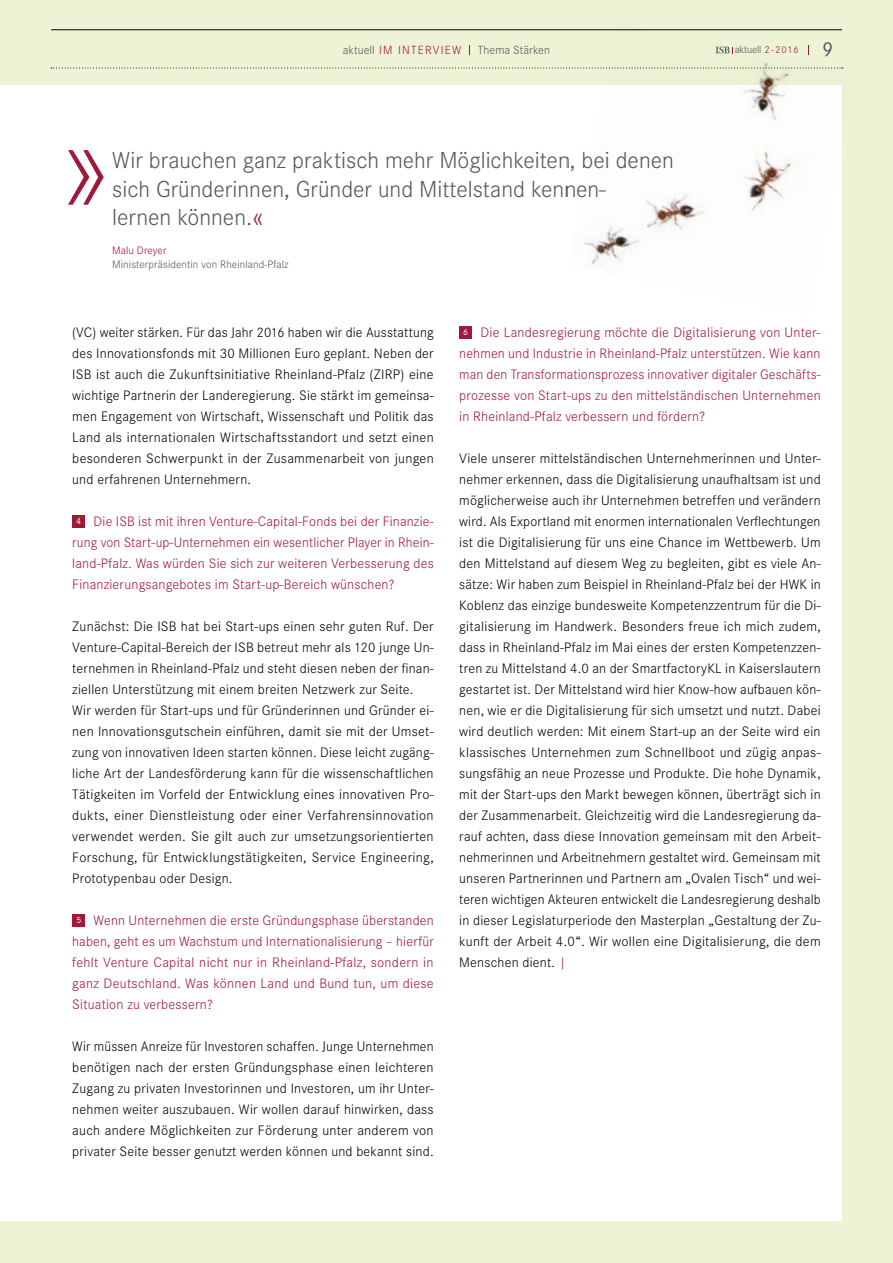
<style>
.page{position:relative;width:893px;height:1263px;background:#eff3d6}
.page>*{position:absolute;margin:0;border:0;box-sizing:border-box;transform-origin:0 0}
.t1{font:300 24px/28.5px "Corporate S";color:#575756}
.t2{font:300 14.25px/21px "Corporate S";letter-spacing:.015em;color:#000;text-align:justify}
.t3{font:300 14.25px/21px "Corporate S";letter-spacing:.015em;color:#a0183a;text-align:justify}
.t4{font:300 12.3px "Corporate S";letter-spacing:.1em;color:#a0183a}
.t5{font:300 12.3px "Corporate S";color:#575756}
.t6{font:300 11.25px "Corporate S";letter-spacing:.005em;color:#575756}
.t7{font:300 11.25px "Corporate S";color:#a0183a}
.t8{font:300 10.95px "Corporate S";color:#575756}
.t9{font:9.3px "Corporate S";color:#fff}
.s1{color:#575756}
.s2{font-size:10.5px;color:#a0183a}
.s3{font-weight:400;font-size:21px}
.s4{color:#a0183a}
</style>
<div class="page">
<div style="left:0;top:85px;width:842px;height:1135px;background:#fff"></div>
<hr style="left:51px;top:29px;width:791px;height:1px;background:#000">
<svg style="left:51px;top:68px;width:516px;height:1px"></svg>
<div style="left:459px;top:326px;width:13px;height:13px;background:#a0183a"></div>
<div style="left:72px;top:515px;width:13px;height:13px;background:#a0183a"></div>
<div style="left:72px;top:914px;width:13px;height:13px;background:#a0183a"></div>
<svg style="left:68px;top:150px;width:36px;height:55px"></svg>
<img style="left:568px;top:29px;width:276px;height:238px">
<p class="t4" style="left:343px;top:43px;width:116px"><span class="s1">aktuell</span> im interview</p>
<p class="t5" style="left:478px;top:43px;width:74px">Thema Stärken</p>
<p class="t8" style="left:735px;top:43px;width:100px">aktuell <span class="s2">2-2016</span> <span class="s3">9</span></p>
<h1 class="t1" style="left:112px;top:146px;width:563px">Wir brauchen ganz praktisch mehr Möglichkeiten, bei denen sich Gründerinnen, Gründer und Mittelstand kennen-<br>lernen können.<span class="s4">«</span></h1>
<p class="t7" style="left:112px;top:244px;width:56px">Malu Dreyer</p>
<p class="t6" style="left:112px;top:258px;width:178px">Ministerpräsidentin von Rheinland-Pfalz</p>
<p class="t2" style="left:72px;top:322px;width:363px">(VC) weiter stärken. Für das Jahr 2016 haben wir die Ausstattung</p>
<p class="t9" style="left:463px;top:327px;width:6px">6</p>
<p class="t2" style="left:72px;top:343px;width:363px">des I nnovationsfonds mit 30 Millionen Euro geplant. Neben der I SB ist auch die Zukunftsinitiative Rheinland-Pfalz (ZIRP) eine wichtige Partnerin der Landeregierung. Sie stärkt im gemeinsa&shy;men Engagement von Wirtschaft, Wissenschaft und Politik das Land als internationalen Wirtschaftsstandort und setzt einen besonderen Schwerpunkt in der Zusammenarbeit von jungen und erfahrenen Unternehmern.</p>
<p class="t3" style="left:72px;top:511px;width:363px">Die I SB ist mit ihren Venture-Capital-Fonds bei der Finanzie&shy;rung von Start-up-Unternehmen ein wesentlicher Player in Rhein&shy;land-Pfalz. Was würden Sie sich zur weiteren Verbesserung des Finanzierungsangebotes im Start-up-Bereich wünschen?</p>
<p class="t2" style="left:72px;top:616px;width:363px;text-align:left">Zunächst: Die I SB hat bei Start-ups einen sehr guten Ruf. Der Venture-Capital-Bereich der I SB betreut mehr als 120 junge Un&shy;ternehmen in Rheinland-Pfalz und steht diesen neben der finan&shy;ziellen Unterstützung mit einem breiten Netzwerk zur Seite.<br>Wir werden für Start-ups und für Gründerinnen und Gründer ei&shy;nen I nnovationsgutschein einführen, damit sie mit der Umset&shy;zung von innovativen Ideen starten können. Diese leicht zugäng&shy;liche Art der Landesförderung kann für die wissenschaftlichen Tätigkeiten im Vorfeld der Entwicklung eines innovativen Pro&shy;dukts, einer Dienstleistung oder einer Verfahrensinnovation verwendet werden. Sie gilt auch zur umsetzungsorientierten Forschung, für Entwicklungstätigkeiten, Service Engineering, Prototypenbau oder Design.</p>
<p class="t3" style="left:72px;top:910px;width:363px;text-indent:21px">Wenn Unternehmen die erste Gründungsphase überstanden haben, geht es um Wachstum und I nternationalisierung – hierfür fehlt Venture Capital nicht nur in Rheinland-Pfalz, sondern in ganz Deutschland. Was können Land und Bund tun, um diese Situation zu verbessern?</p>
<p class="t2" style="left:72px;top:1036px;width:363px">Wir müssen Anreize für I nvestoren schaffen. Junge Unternehmen benötigen nach der ersten Gründungsphase einen leichteren Zugang zu privaten I nvestorinnen und I nvestoren, um ihr Unter&shy;nehmen weiter auszubauen. Wir wollen darauf hinwirken, dass auch andere Möglichkeiten zur Förderung unter anderem von privater Seite besser genutzt werden können und bekannt sind.</p>
<p class="t3" style="left:459px;top:322px;width:363px">Die Landesregierung möchte die Digitalisierung von Unter&shy;nehmen und I ndustrie in Rheinland-Pfalz unterstützen. Wie kann man den Transformationsprozess innovativer digitaler Geschäfts&shy;prozesse von Start-ups zu den mittelständischen Unternehmen in Rheinland-Pfalz verbessern und fördern?</p>
<p class="t2" style="left:459px;top:448px;width:363px">Viele unserer mittelständischen Unternehmerinnen und Unter&shy;nehmer erkennen, dass die Digitalisierung unaufhaltsam ist und möglicherweise auch ihr Unternehmen betreffen und verändern wird. Als Exportland mit enormen internationalen Verflechtungen ist die Digitalisierung für uns eine Chance im Wettbewerb. Um den Mittelstand auf diesem Weg zu begleiten, gibt es viele An&shy;sätze: Wir haben zum Beispiel in Rheinland-Pfalz bei der HWK in Koblenz das einzige bundesweite Kompetenzzentrum für die Di&shy;gitalisierung im Handwerk. Besonders freue ich mich zudem, dass in Rheinland-Pfalz im Mai eines der ersten Kompetenzzen&shy;tren zu Mittelstand 4.0 an der SmartfactoryKL in Kaiserslautern gestartet ist. Der Mittelstand wird hier Know-how aufbauen kön&shy;nen, wie er die Digitalisierung für sich umsetzt und nutzt. Dabei wird deutlich werden: Mit einem Start-up an der Seite wird ein klassisches Unternehmen zum Schnellboot und zügig anpas&shy;sungsfähig an neue Prozesse und Produkte. Die hohe Dynamik, mit der Start-ups den Markt bewegen können, überträgt sich in der Zusammenarbeit. Gleichzeitig wird die Landesregierung da&shy;rauf achten, dass diese I nnovation gemeinsam mit den Arbeit&shy;nehmerinnen und Arbeitnehmern gestaltet wird. Gemeinsam mit unseren Partnerinnen und Partnern am „Ovalen Tisch“ und wei&shy;teren wichtigen Akteuren entwickelt die Landesregierung deshalb in dieser Legislaturperiode den Masterplan „Gestaltung der Zu&shy;kunft der Arbeit 4.0“. Wir wollen eine Digitalisierung, die dem Menschen dient. <span class="s4">|</span></p>
<p class="t9" style="left:76px;top:516px;width:6px">4</p>
<p class="t9" style="left:76px;top:915px;width:6px">5</p>
</div>
